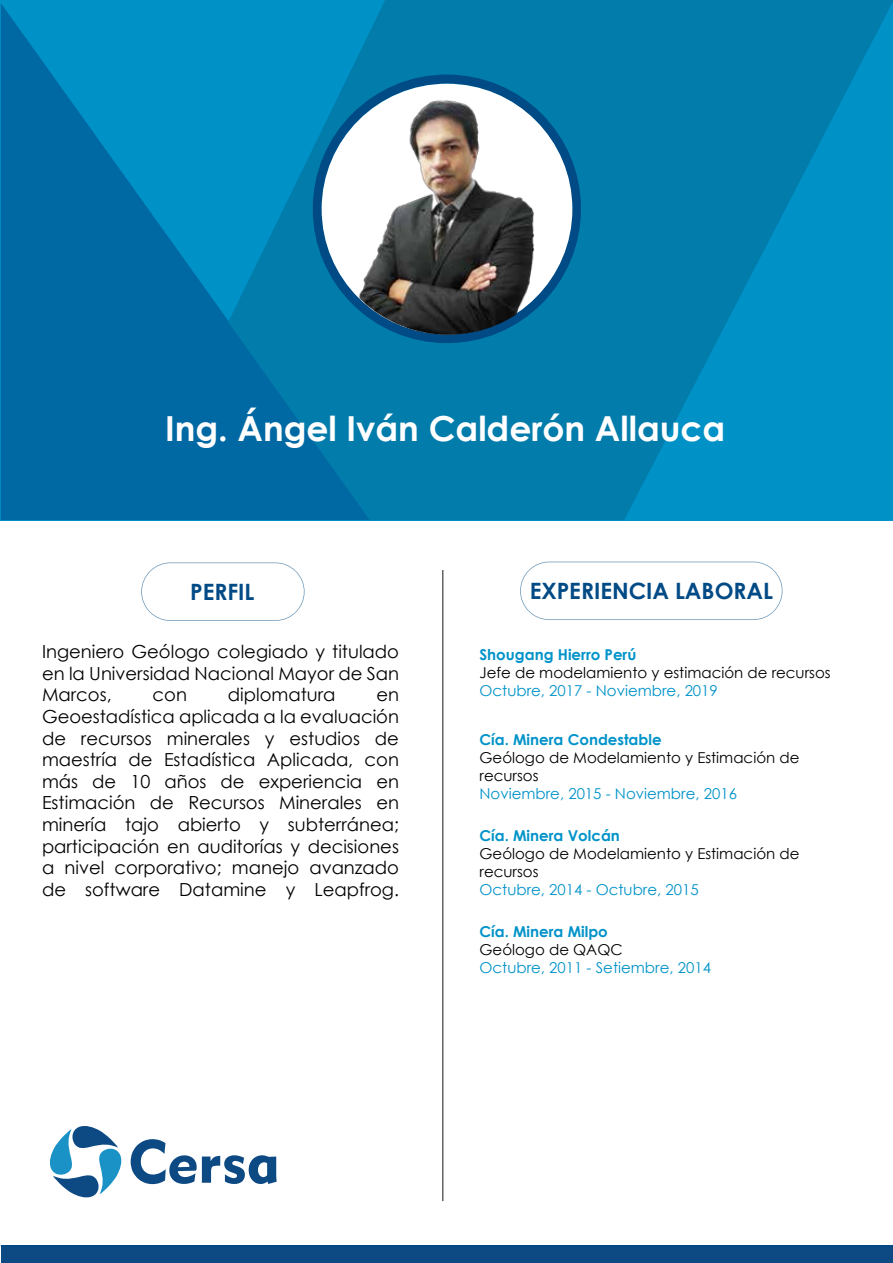
<style>
.page{position:relative;width:893px;height:1263px;background:#fff}
.page>*{position:absolute;margin:0;border:0;box-sizing:border-box;transform-origin:0 0}
.t1{font:700 34.5px "Century Gothic";color:#fff}
.t2{font:700 22.5px "Century Gothic";color:#004a85}
.t3{font:18px/21.6px "Century Gothic";color:#000;text-align:justify}
.t4{font:15px/18px "Century Gothic";color:#000}
.t5{font:15px "Century Gothic";color:#0093c9}
.t6{font:700 15px "Century Gothic";color:#0093c9}
</style>
<div class="page">
<svg style="left:1px;top:3px;width:227px;height:517px;background:#0075ae"></svg>
<svg style="left:228px;top:0;width:665px;height:520px;background:#0182b4"></svg>
<hr style="left:443px;top:570px;width:1px;height:631px;background:#171717">
<svg style="left:141px;top:562px;width:164px;height:59px"></svg>
<svg style="left:520px;top:562px;width:262px;height:58px"></svg>
<div style="left:1px;top:1246px;width:892px;height:17px;background:#0d4a83"></div>
<hr style="left:1px;top:1245px;width:892px;height:1px;background:#014984">
<svg style="left:313px;top:75px;width:268px;height:268px;background:#0573a5"></svg>
<svg style="left:131px;top:1139px;width:146px;height:45px"></svg>
<svg style="left:49px;top:1126px;width:73px;height:72px"></svg>
<img style="left:323px;top:87px;width:251px;height:248px">
<h1 class="t1" style="left:165px;top:402px;width:562px">Ing. Ángel Iván Calderón Allauca</h1>
<p class="t2" style="left:190px;top:574px;width:66px">PERFIL</p>
<p class="t2" style="left:530px;top:574px;width:245px">EXPERIENCIA LABORAL</p>
<p class="t3" style="left:42px;top:641px;width:359px">Ingeniero Geólogo colegiado y titulado en la Universidad Nacional Mayor de San Marcos,</p>
<p class="t3" style="left:153px;top:684px;width:36px">con</p>
<p class="t3" style="left:228px;top:684px;width:109px">diplomatura</p>
<p class="t3" style="left:42px;top:684px;width:359px;text-indent:334px">en Geoestadística aplicada a la evaluación de recursos minerales y estudios de maestría de Estadística Aplicada, con más de 10 años de experiencia en Estimación de Recursos Minerales en minería tajo abierto y subterránea; participación en auditorías y decisiones a nivel corporativo; manejo avanzado de software Datamine y Leapfrog.</p>
<p class="t6" style="left:479px;top:643px;width:158px">Shougang Hierro Perú</p>
<p class="t4" style="left:479px;top:664px;width:353px">Jefe de modelamiento y estimación de recursos</p>
<p class="t5" style="left:479px;top:680px;width:240px">Octubre, 2017 - Noviembre, 2019</p>
<p class="t6" style="left:479px;top:728px;width:184px">Cía. Minera Condestable</p>
<p class="t4" style="left:479px;top:748px;width:321px">Geólogo de Modelamiento y Estimación de recursos</p>
<p class="t5" style="left:479px;top:783px;width:259px">Noviembre, 2015 - Noviembre, 2016</p>
<p class="t6" style="left:479px;top:824px;width:142px">Cía. Minera Volcán</p>
<p class="t4" style="left:479px;top:844px;width:321px">Geólogo de Modelamiento y Estimación de recursos</p>
<p class="t5" style="left:479px;top:879px;width:221px">Octubre, 2014 - Octubre, 2015</p>
<p class="t6" style="left:479px;top:920px;width:130px">Cía. Minera Milpo</p>
<p class="t4" style="left:479px;top:940px;width:145px">Geólogo de QAQC</p>
<p class="t5" style="left:479px;top:957px;width:233px">Octubre, 2011 - Setiembre, 2014</p>
</div>
